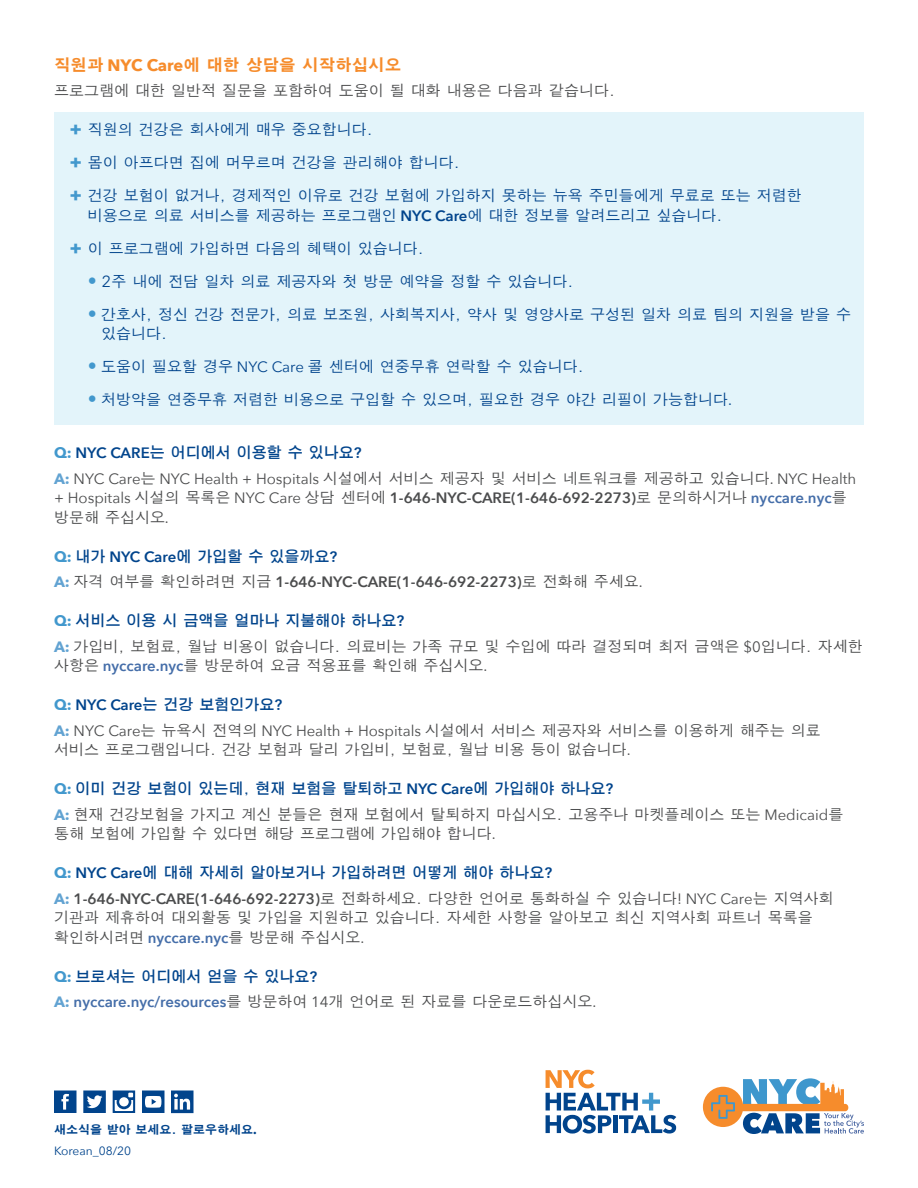
<style>
.page{position:relative;width:918px;height:1188px;background:#fff}
.page>*{position:absolute;margin:0;border:0;box-sizing:border-box;transform-origin:0 0}
.text_sub{font:700 16.5px "SM Gothic Std";color:#f68c2c}
.text_answer{font:500 15px/19.5px "SM Gothic Std";color:#4b4c4d}
.t1{font:500 15px/19.5px "SM Gothic Std";color:#01448c}
.text_question{font:600 15px "SM Gothic Std";color:#01448c}
.text_answer-2{font:15px/19.5px "Avenir Next";color:#4b4c4d}
.text_answer-3{font:600 15px "Avenir Next";color:#4b4c4d}
.text_answer-4{font:600 15px "Avenir Next";color:#456ea9}
.text{font:500 15px "SM Gothic Std";color:#4b4c4d}
.text_question-2{font:600 15px "Avenir Next";letter-spacing:-.02em;color:#01448c}
.t2{font:700 12px "SM Gothic Std";color:#01448c}
.text_sub-2{font:12px "Avenir Next";color:#01448c}
.s1{font-family:"Avenir Next"}
.s2{font-family:"Avenir Next";font-weight:800;font-size:18px;color:#4298cd}
.s3{font-family:"Avenir Next";font-weight:600}
.s4{font-family:"Avenir Next";font-size:18px;color:#4298cd}
.s5{font-family:"Avenir Next";font-weight:400}
.s6{font-family:"Avenir Next";font-weight:700;color:#4298cd}
.s7{font-weight:700;color:#62a3d2}
.s8{font-family:"SM Gothic Std";font-weight:500}
.s9{font-weight:600}
.s10{font-weight:600;color:#456ea9}
.s11{font-weight:400}
.s12{font-family:"Avenir Next";font-weight:700;color:#62a3d2}
.s13{font-family:"Avenir Next";font-weight:600;color:#456ea9}
.s14{font-weight:700;color:#4298cd}
.s15{font-family:"SM Gothic Std"}
.s16{font-family:"SM Gothic Std";font-weight:500;color:#4b4c4d}
.s17{font-weight:400;color:#4b4c4d}
</style>
<div class="page">
<div style="left:54px;top:112px;width:810px;height:312px;background:#e3f4fa"></div>
<svg style="left:54px;top:1091px;width:22px;height:22px"></svg>
<svg style="left:113px;top:1091px;width:22px;height:22px"></svg>
<svg style="left:83px;top:1091px;width:23px;height:22px"></svg>
<svg style="left:142px;top:1091px;width:22px;height:22px"></svg>
<svg style="left:171px;top:1091px;width:22px;height:22px"></svg>
<svg style="left:703px;top:1078px;width:161px;height:56px"></svg>
<svg style="left:546px;top:1070px;width:130px;height:64px"></svg>
<p class="text_sub" style="left:54px;top:56px;width:349px">직원과 <span class="s1">NYC Care</span>에 대한 상담을 시작하십시오</p>
<p class="text" style="left:54px;top:83px;width:563px">프로그램에 대한 일반적 질문을 포함하여 도움이 될 대화 내용은 다음과 같습니다.</p>
<p class="t1" style="left:70px;top:121px;width:304px"><span class="s2">+</span> 직원의 건강은 회사에게 매우 중요합니다.</p>
<p class="t1" style="left:70px;top:154px;width:391px"><span class="s2">+</span> 몸이 아프다면 집에 머무르며 건강을 관리해야 합니다.</p>
<p class="t1" style="left:88px;top:187px;width:716px;text-indent:-18px"><span class="s2">+</span> 건강 보험이 없거나, 경제적인 이유로 건강 보험에 가입하지 못하는 뉴욕 주민들에게 무료로 또는 저렴한 비용으로 의료 서비스를 제공하는 프로그램인 <span class="s3">NYC Care</span>에 대한 정보를 알려드리고 싶습니다.</p>
<p class="t1" style="left:70px;top:239px;width:355px"><span class="s2">+</span> 이 프로그램에 가입하면 다음의 혜택이 있습니다.</p>
<p class="t1" style="left:88px;top:272px;width:487px"><span class="s4">•</span> 2주 내에 전담 일차 의료 제공자와 첫 방문 예약을 정할 수 있습니다.</p>
<p class="t1" style="left:101px;top:305px;width:752px;text-indent:-14px"><span class="s4">•</span> 간호사, 정신 건강 전문가, 의료 보조원, 사회복지사, 약사 및 영양사로 구성된 일차 의료 팀의 지원을 받을 수 있습니다.</p>
<p class="t1" style="left:88px;top:358px;width:497px"><span class="s4">•</span> 도움이 필요할 경우 <span class="s5">NYC Care</span> 콜 센터에 연중무휴 연락할 수 있습니다.</p>
<p class="t1" style="left:88px;top:391px;width:646px"><span class="s4">•</span> 처방약을 연중무휴 저렴한 비용으로 구입할 수 있으며, 필요한 경우 야간 리필이 가능합니다<span class="s5">.</span></p>
<p class="text_question" style="left:54px;top:445px;width:309px"><span class="s6">Q:</span> <span class="s1">NYC CARE</span>는 어디에서 이용할 수 있나요<span class="s1">?</span></p>
<p class="text_answer-2" style="left:54px;top:468px;width:804px"><span class="s7">A:</span> NYC Care<span class="s8">는</span> NYC Health + Hospitals <span class="s8">시설에서 서비스 제공자 및 서비스 네트워크를 제공하고 있습니다</span>. NYC Health + Hospitals <span class="s8">시설의 목록은</span> NYC Care <span class="s8">상담 센터에</span> <span class="s9">1-646-NYC-CARE(1-646-692-2273)</span><span class="s8">로 문의하시거나</span> <span class="s10">nyccare.nyc</span><span class="s8">를 방문해 주십시오</span>.</p>
<p class="text_question" style="left:54px;top:549px;width:285px"><span class="s6">Q:</span> 내가 <span class="s1">NYC Care</span>에 가입할 수 있을까요<span class="s1">?</span></p>
<p class="text_answer-3" style="left:54px;top:569px;width:590px"><span class="s7">A:</span> <span class="s8">자격 여부를 확인하려면 지금</span> 1-646-NYC-CARE(1-646-692-2273)<span class="s8">로 전화해 주세요</span><span class="s11">.</span></p>
<p class="text_question" style="left:54px;top:613px;width:352px"><span class="s6">Q:</span> 서비스 이용 시 금액을 얼마나 지불해야 하나요<span class="s1">?</span></p>
<p class="text_answer" style="left:54px;top:638px;width:810px"><span class="s12">A:</span> 가입비, 보험료, 월납 비용이 없습니다. 의료비는 가족 규모 및 수입에 따라 결정되며 최저 금액은 <span class="s5">$0</span>입니다. 자세한 사항은 <span class="s13">nyccare.nyc</span>를 방문하여 요금 적용표를 확인해 주십시오<span class="s5">.</span></p>
<p class="text_question-2" style="left:54px;top:692px;width:230px"><span class="s14">Q:</span> NYC Care<span class="s15">는 건강 보험인가요</span>?</p>
<p class="text_answer" style="left:54px;top:722px;width:768px"><span class="s12">A:</span> <span class="s5">NYC Care</span>는 뉴욕시 전역의 <span class="s5">NYC Health + Hospitals</span> 시설에서 서비스 제공자와 서비스를 이용하게 해주는 의료 서비스 프로그램입니다. 건강 보험과 달리 가입비, 보험료, 월납 비용 등이 없습니다<span class="s5">.</span></p>
<p class="text_question" style="left:54px;top:781px;width:561px"><span class="s6">Q:</span> 이미 건강 보험이 있는데, 현재 보험을 탈퇴하고 <span class="s1">NYC Care</span>에 가입해야 하나요<span class="s1">?</span></p>
<p class="text_answer" style="left:54px;top:806px;width:791px"><span class="s12">A:</span> 현재 건강보험을 가지고 계신 분들은 현재 보험에서 탈퇴하지 마십시오. 고용주나 마켓플레이스 또는 <span class="s5">Medicaid</span>를 통해 보험에 가입할 수 있다면 해당 프로그램에 가입해야 합니다<span class="s5">.</span></p>
<p class="text_question" style="left:54px;top:865px;width:500px"><span class="s6">Q:</span> <span class="s1">NYC Care</span>에 대해 자세히 알아보거나 가입하려면 어떻게 해야 하나요<span class="s1">?</span></p>
<p class="text_answer" style="left:54px;top:890px;width:781px"><span class="s12">A:</span> <span class="s3">1-646-NYC-CARE(1-646-692-2273)</span>로 전화하세요. 다양한 언어로 통화하실 수 있습니다<span class="s5">! NYC Care</span>는 지역사회 기관과 제휴하여 대외활동 및 가입을 지원하고 있습니다. 자세한 사항을 알아보고 최신 지역사회 파트너 목록을 확인하시려면 <span class="s13">nyccare.nyc</span>를 방문해 주십시오<span class="s5">.</span></p>
<p class="text_question" style="left:54px;top:969px;width:265px"><span class="s6">Q:</span> 브로셔는 어디에서 얻을 수 있나요<span class="s1">?</span></p>
<p class="text_answer-4" style="left:54px;top:989px;width:544px"><span class="s7">A:</span> nyccare.nyc/resources<span class="s16">를 방문하여</span> <span class="s17">14</span><span class="s16">개 언어로 된 자료를 다운로드하십시오</span><span class="s17">.</span></p>
<p class="t2" style="left:54px;top:1123px;width:204px">새소식을 받아 보세요. 팔로우하세요<span class="s1">.</span></p>
<p class="text_sub-2" style="left:54px;top:1141px;width:79px">Korean_08/20</p>
</div>
